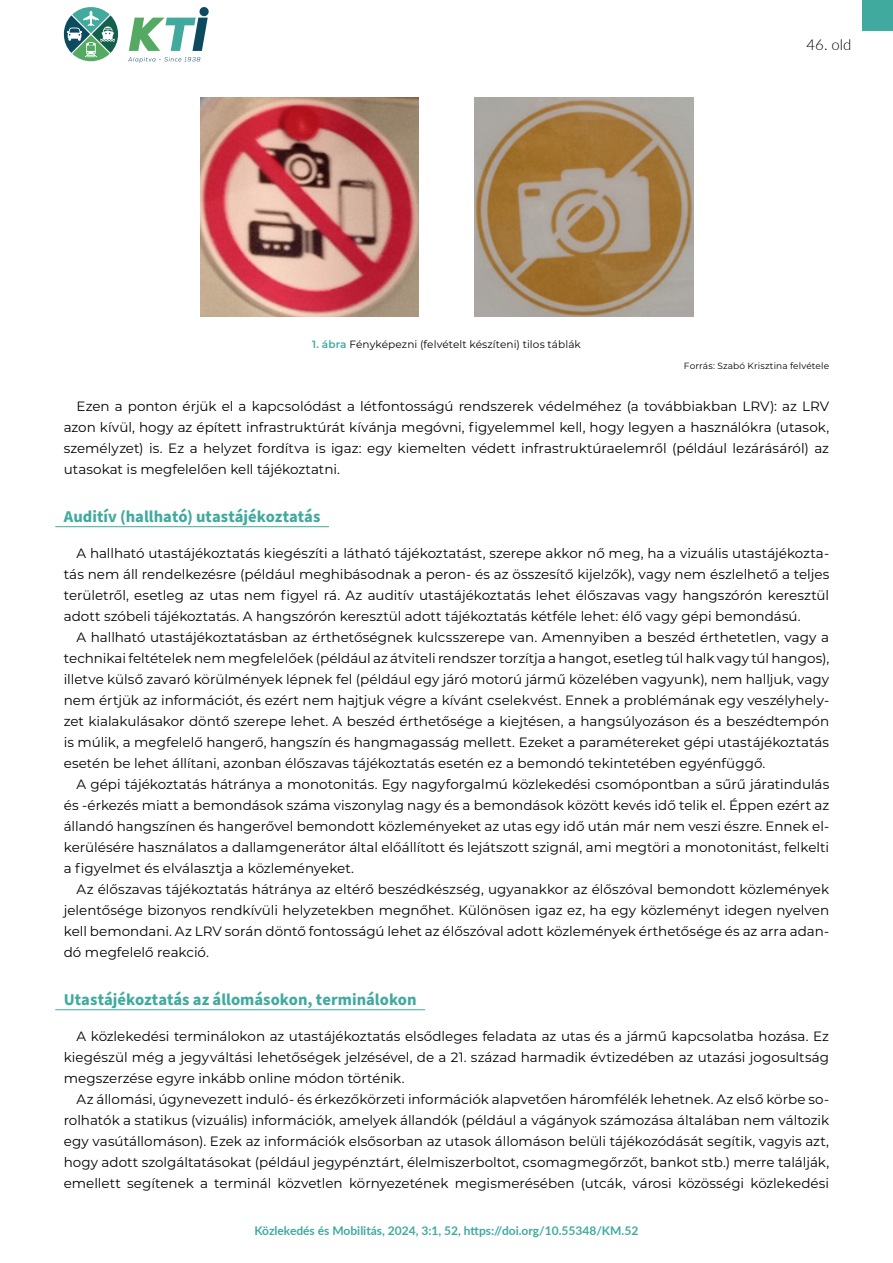
<style>
.page{position:relative;width:893px;height:1263px;background:#fff}
.page>*{position:absolute;margin:0;border:0;box-sizing:border-box;transform-origin:0 0}
.t1{font:700 16.5px "Source Sans Pro";color:#40aa9e}
.t2{font:300 15px "Lato";color:#000}
.t3{font:13.5px/21px "Montserrat";color:#000;text-align:justify}
.t4{font:700 12px "Lato";color:#40aa9e}
.t5{font:10.5px "Montserrat";letter-spacing:.01em;color:#000}
.t6{font:9px "Montserrat";letter-spacing:.015em;color:#000}
.s1{font-weight:600;color:#40aa9e}
</style>
<div class="page">
<div style="left:863px;top:0;width:30px;height:31px;background:#40aa9e"></div>
<svg style="left:129px;top:18px;width:79px;height:33px"></svg>
<div style="left:199px;top:7px;width:10px;height:9px;background:#0c4a60;border-radius:50%"></div>
<svg style="left:128px;top:57px;width:72px;height:6px"></svg>
<svg style="left:63px;top:7px;width:55px;height:55px"></svg>
<img style="left:200px;top:98px;width:218px;height:218px">
<img style="left:475px;top:98px;width:218px;height:218px">
<hr style="left:55px;top:526px;width:274px;height:1px;background:#40aa9e">
<hr style="left:55px;top:1009px;width:370px;height:1px;background:#40aa9e">
<p class="t5" style="left:312px;top:337px;width:270px"><span class="s1">1. ábra</span> Fényképezni (felvételt készíteni) tilos táblák</p>
<p class="t2" style="left:807px;top:34px;width:46px">46. old</p>
<p class="t6" style="left:684px;top:359px;width:147px">Forrás: Szabó Krisztina felvétele</p>
<p class="t3" style="left:64px;top:395px;width:767px;text-indent:13px">Ezen a ponton érjük el a kapcsolódást a létfontosságú rendszerek védelméhez (a továbbiakban LRV): az LRV azon kívül, hogy az épített infrastruktúrát kívánja megóvni, figyelemmel kell, hogy legyen a használókra (utasok, személyzet) is. Ez a helyzet fordítva is igaz: egy kiemelten védett infrastruktúraelemről (például lezárásáról) az utasokat is megfelelően kell tájékoztatni.</p>
<p class="t1" style="left:64px;top:505px;width:258px">Auditív (hallható) utastájékoztatás</p>
<p class="t3" style="left:64px;top:542px;width:767px;text-indent:13px">A hallható utastájékoztatás kiegészíti a látható tájékoztatást, szerepe akkor nő meg, ha a vizuális utastájékozta&shy;tás nem áll rendelkezésre (például meghibásodnak a peron- és az összesítő kijelzők), vagy nem észlelhető a teljes területről, esetleg az utas nem figyel rá. Az auditív utastájékoztatás lehet élőszavas vagy hangszórón keresztül adott szóbeli tájékoztatás. A hangszórón keresztül adott tájékoztatás kétféle lehet: élő vagy gépi bemondású.</p>
<p class="t3" style="left:64px;top:626px;width:767px;text-indent:13px">A hallható utastájékoztatásban az érthetőségnek kulcsszerepe van. Amennyiben a beszéd érthetetlen, vagy a technikai feltételek nem megfelelőek (például az átviteli rendszer torzítja a hangot, esetleg túl halk vagy túl hangos), illetve külső zavaró körülmények lépnek fel (például egy járó motorú jármű közelében vagyunk), nem halljuk, vagy nem értjük az információt, és ezért nem hajtjuk végre a kívánt cselekvést. Ennek a problémának egy veszélyhely&shy;zet kialakulásakor döntő szerepe lehet. A beszéd érthetősége a kiejtésen, a hangsúlyozáson és a beszédtempón is múlik, a megfelelő hangerő, hangszín és hangmagasság mellett. Ezeket a paramétereket gépi utastájékoztatás esetén be lehet állítani, azonban élőszavas tájékoztatás esetén ez a bemondó tekintetében egyénfüggő.</p>
<p class="t3" style="left:64px;top:773px;width:767px;text-indent:13px">A gépi tájékoztatás hátránya a monotonitás. Egy nagyforgalmú közlekedési csomópontban a sűrű járatindulás és -érkezés miatt a bemondások száma viszonylag nagy és a bemondások között kevés idő telik el. Éppen ezért az állandó hangszínen és hangerővel bemondott közleményeket az utas egy idő után már nem veszi észre. Ennek el&shy;kerülésére használatos a dallamgenerátor által előállított és lejátszott szignál, ami megtöri a monotonitást, felkelti a figyelmet és elválasztja a közleményeket.</p>
<p class="t3" style="left:64px;top:878px;width:767px;text-indent:13px">Az élőszavas tájékoztatás hátránya az eltérő beszédkészség, ugyanakkor az élőszóval bemondott közlemények jelentősége bizonyos rendkívüli helyzetekben megnőhet. Különösen igaz ez, ha egy közleményt idegen nyelven kell bemondani. Az LRV során döntő fontosságú lehet az élőszóval adott közlemények érthetősége és az arra adan&shy;dó megfelelő reakció.</p>
<p class="t1" style="left:64px;top:988px;width:354px">Utastájékoztatás az állomásokon, terminálokon</p>
<p class="t3" style="left:64px;top:1025px;width:767px;text-indent:13px">A közlekedési terminálokon az utastájékoztatás elsődleges feladata az utas és a jármű kapcsolatba hozása. Ez kiegészül még a jegyváltási lehetőségek jelzésével, de a 21. század harmadik évtizedében az utazási jogosultság megszerzése egyre inkább online módon történik.</p>
<p class="t3" style="left:64px;top:1088px;width:767px;text-indent:13px">Az állomási, úgynevezett induló- és érkezőkörzeti információk alapvetően háromfélék lehetnek. Az első körbe so&shy;rolhatók a statikus (vizuális) információk, amelyek állandók (például a vágányok számozása általában nem változik egy vasútállomáson). Ezek az információk elsősorban az utasok állomáson belüli tájékozódását segítik, vagyis azt, hogy adott szolgáltatásokat (például jegypénztárt, élelmiszerboltot, csomagmegőrzőt, bankot stb.) merre találják, emellett segítenek a terminál közvetlen környezetének megismerésében (utcák, városi közösségi közlekedési</p>
<p class="t4" style="left:254px;top:1221px;width:385px">Közlekedés és Mobilitás, 2024, 3:1, 52, https://doi.org/10.55348/KM.52</p>
</div>
